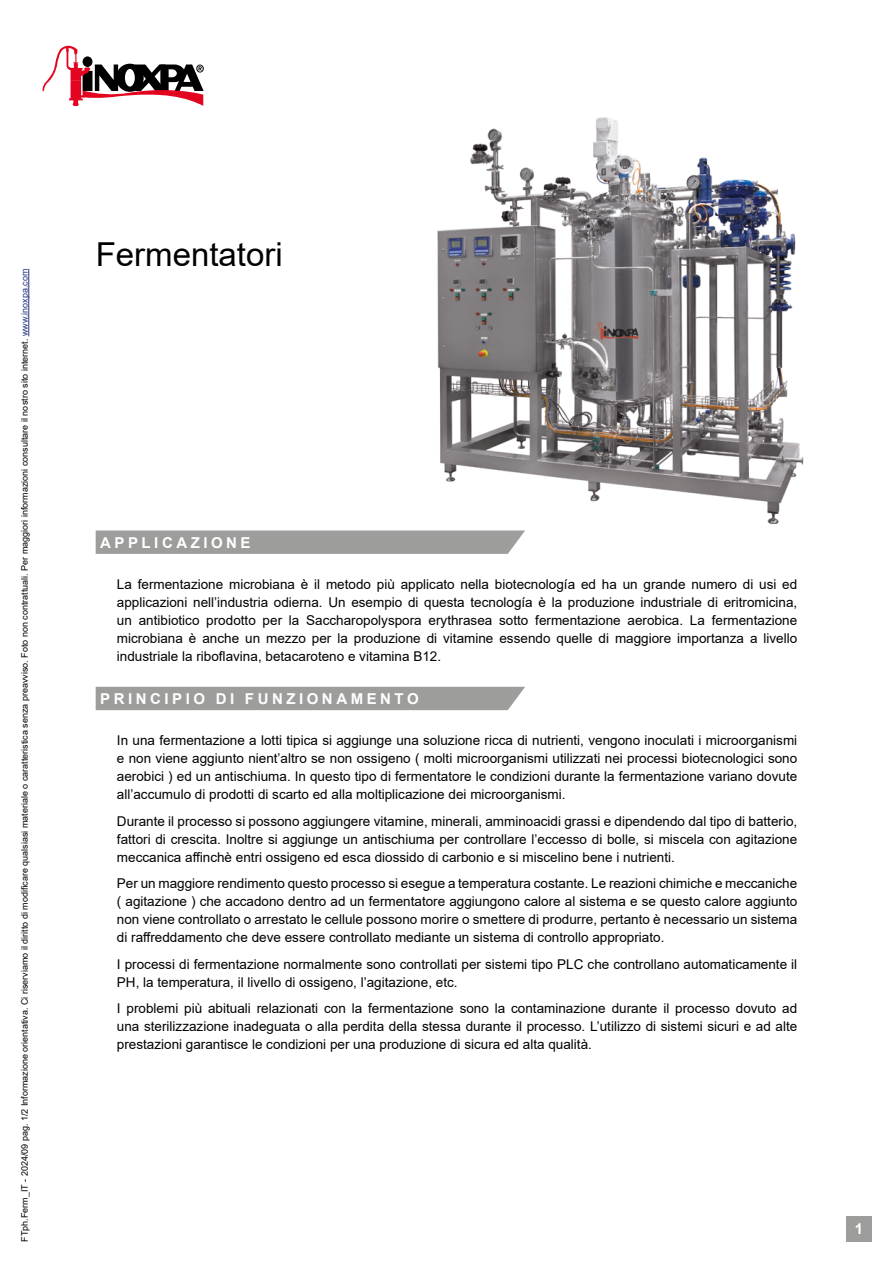
<style>
.page{position:relative;width:893px;height:1263px;background:#fff}
.page>*{position:absolute;margin:0;border:0;box-sizing:border-box;transform-origin:0 0}
.t1{font:33px "Arial";color:#000}
.t2{font:700 15px "Arial";letter-spacing:.235em;color:#fff}
.t3{font:13.5px/18px "Arial";color:#000;text-align:justify}
.t4{font:9px "Arial";color:#000}
.s1{color:#283583}
</style>
<div class="page">
<svg style="left:43px;top:45px;width:161px;height:61px"></svg>
<hr style="left:28px;top:269px;width:1px;height:67px;background:#283583">
<div style="left:846px;top:1216px;width:26px;height:26px;background:#9d9d9c"></div>
<img style="left:437px;top:117px;width:367px;height:407px">
<svg style="left:96px;top:530px;width:429px;height:24px"></svg>
<div style="left:96px;top:687px;width:429px;height:23px;background:#9d9d9c"></div>
<p class="t4" style="left:18px;top:1242px;width:974px;rotate:-90deg">FTph.Ferm_IT - 2024/09 pag. 1/2 Informazione orientativa. Ci riserviamo il diritto di modificare qualsiasi materiale o caratteristica senza preavviso. Foto non contrattuali. Per maggiori informazioni consultare il nostro sito internet. <span class="s1">www.inoxpa.com</span></p>
<h1 class="t1" style="left:96px;top:231px;width:189px">Fermentatori</h1>
<p class="t2" style="left:100px;top:532px;width:152px">APPLICAZIONE</p>
<p class="t3" style="left:117px;top:575px;width:682px">La fermentazione microbiana è il metodo più applicato nella biotecnología ed ha un grande numero di usi ed applicazioni nell’industria odierna. Un esempio di questa tecnología è la produzione industriale di eritromicina, un antibiotico prodotto per la Saccharopolyspora erythrasea sotto fermentazione aerobica. La fermentazione microbiana è anche un mezzo per la produzione di vitamine essendo quelle di maggiore importanza a livello industriale la riboflavina, betacaroteno e vitamina B12.</p>
<p class="t2" style="left:100px;top:688px;width:320px">PRINCIPIO DI FUNZIONAMENTO</p>
<p class="t3" style="left:117px;top:732px;width:682px">In una fermentazione a lotti tipica si aggiunge una soluzione ricca di nutrienti, vengono inoculati i microorganismi e non viene aggiunto nient’altro se non ossigeno ( molti microorganismi utilizzati nei processi biotecnologici sono aerobici ) ed un antischiuma. In questo tipo di fermentatore le condizioni durante la fermentazione variano dovute all’accumulo di prodotti di scarto ed alla moltiplicazione dei microorganismi.</p>
<p class="t3" style="left:117px;top:812px;width:682px">Durante il processo si possono aggiungere vitamine, minerali, amminoacidi grassi e dipendendo dal tipo di batterio, fattori di crescita. Inoltre si aggiunge un antischiuma per controllare l’eccesso di bolle, si miscela con agitazione meccanica affinchè entri ossigeno ed esca diossido di carbonio e si miscelino bene i nutrienti.</p>
<p class="t3" style="left:117px;top:875px;width:682px">Per un maggiore rendimento questo processo si esegue a temperatura costante. Le reazioni chimiche e meccaniche ( agitazione ) che accadono dentro ad un fermentatore aggiungono calore al sistema e se questo calore aggiunto non viene controllato o arrestato le cellule possono morire o smettere di produrre, pertanto è necessario un sistema di raffreddamento che deve essere controllato mediante un sistema di controllo appropriato.</p>
<p class="t3" style="left:117px;top:955px;width:682px">I processi di fermentazione normalmente sono controllati per sistemi tipo PLC che controllano automaticamente il<br>PH, la temperatura, il livello di ossigeno, l’agitazione, etc.</p>
<p class="t3" style="left:117px;top:1000px;width:682px">I problemi più abituali relazionati con la fermentazione sono la contaminazione durante il processo dovuto ad una sterilizzazione inadeguata o alla perdita della stessa durante il processo. L’utilizzo di sistemi sicuri e ad alte prestazioni garantisce le condizioni per una produzione di sicura ed alta qualità.</p>
<p class="t2" style="left:855px;top:1218px;width:10px">1</p>
</div>
